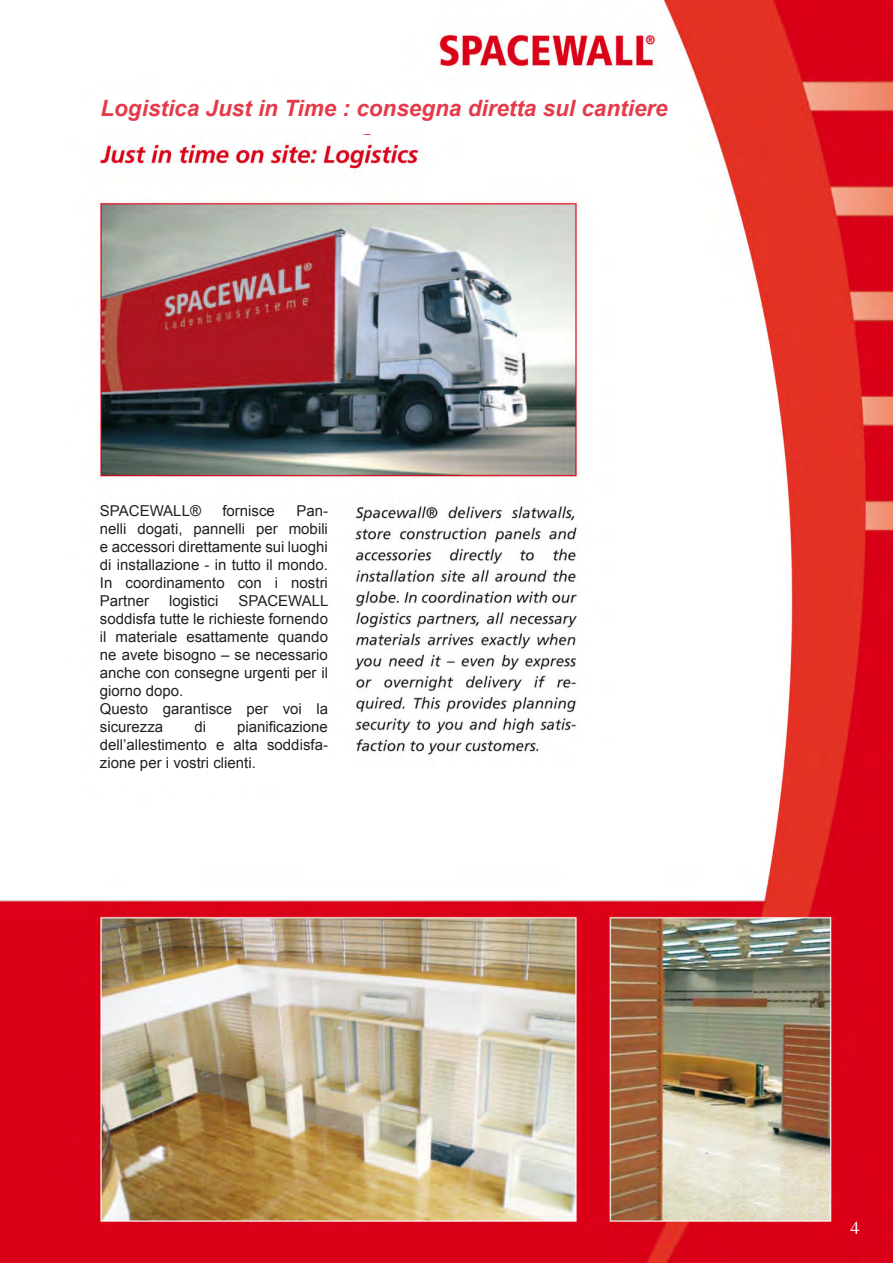
<style>
.page{position:relative;width:893px;height:1263px;background:#fff}
.page>*{position:absolute;margin:0;border:0;box-sizing:border-box;transform-origin:0 0}
.t1{font:italic 700 22.5px "Arial";color:#e33b4a}
.t2{font:18px "Times";color:#fff}
.t3{font:15px/18px "Arial";color:#231f20;text-align:justify}
</style>
<div class="page">
<img style="left:0;top:0;width:893px;height:1263px">
<div style="left:75px;top:100px;width:615px;height:33px;background:#fff"></div>
<div style="left:100px;top:505px;width:228px;height:284px;background:#fff"></div>
<div style="left:850px;top:1220px;width:30px;height:25px;background:#da0019"></div>
<h1 class="t1" style="left:100px;top:94px;width:569px">Logistica Just in Time : consegna diretta sul cantiere</h1>
<p class="t3" style="left:100px;top:502px;width:103px">SPACEWALL®</p>
<p class="t3" style="left:222px;top:502px;width:54px">fornisce</p>
<p class="t3" style="left:100px;top:502px;width:230px;text-indent:196px">Pan&shy;nelli dogati, pannelli per mobili e accessori direttamente sui luoghi di installazione - in tutto il mondo.<br>In coordinamento con i nostri Partner</p>
<p class="t3" style="left:100px;top:592px;width:230px;text-align:left;text-indent:139px">SPACEWALL soddisfa tutte le richieste fornendo il materiale esattamente quando ne avete bisogno – se necessario anche con consegne urgenti per il giorno dopo.<br>Questo garantisce per voi la sicurezza</p>
<p class="t3" style="left:169px;top:592px;width:51px">logistici</p>
<p class="t3" style="left:100px;top:718px;width:230px;text-indent:137px">pianificazione dell’allestimento e alta soddisfa&shy;zione per i vostri clienti.</p>
<p class="t3" style="left:194px;top:718px;width:13px">di</p>
<p class="t2" style="left:850px;top:1211px;width:10px">4</p>
</div>
